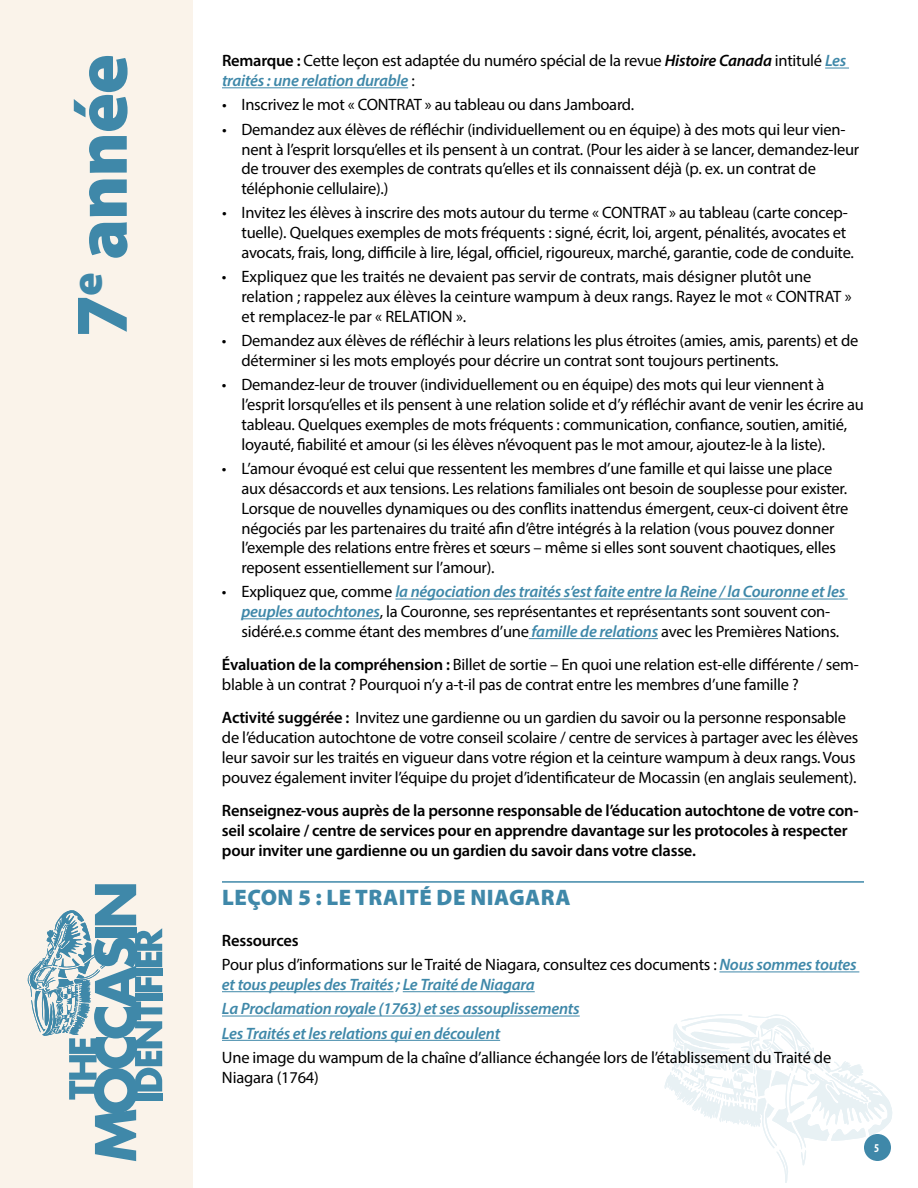
<style>
.page{position:relative;width:918px;height:1188px;background:#fff}
.page>*{position:absolute;margin:0;border:0;box-sizing:border-box;transform-origin:0 0}
.t1{font:900 75px "Myriad Pro";letter-spacing:-.02em;color:#3f88a9}
.t2{font:900 22.5px "Myriad Pro";letter-spacing:.02em;color:#3f88a9}
.t3{font:16.5px/19.8px "Myriad Pro";letter-spacing:-.015em;color:#000}
.t4{font:600 16.5px/19.8px "Myriad Pro";letter-spacing:-.015em;color:#000}
.t5{font:italic 600 16.5px/24.3px "Myriad Pro";letter-spacing:-.015em;color:#3f88a9}
.t6{font:700 condensed 12px "Myriad Pro";color:#fff}
.s1{font-weight:600}
.s2{font-weight:600;font-style:italic}
.s3{font-weight:600;font-style:italic;color:#3f88a9}
</style>
<div class="page">
<div style="left:0;top:0;width:194px;height:1188px;background:#faf3ea"></div>
<svg style="left:664px;top:1014px;width:228px;height:169px"></svg>
<svg style="left:28px;top:884px;width:134px;height:277px"></svg>
<div style="left:864px;top:1134px;width:27px;height:27px;background:#3f88a9;border-radius:50%"></div>
<svg style="left:825px;top:68px;width:24px;height:1px"></svg>
<hr style="left:222px;top:87px;width:186px;height:1px;background:#3f88a9">
<hr style="left:395px;top:599px;width:453px;height:1px;background:#3f88a9">
<hr style="left:242px;top:618px;width:138px;height:1px;background:#3f88a9">
<hr style="left:529px;top:638px;width:129px;height:1px;background:#3f88a9">
<hr style="left:222px;top:881px;width:642px;height:2px;background:#3f88a9">
<hr style="left:719px;top:972px;width:140px;height:1px;background:#3f88a9">
<hr style="left:222px;top:991px;width:172px;height:1px;background:#3f88a9">
<hr style="left:403px;top:991px;width:132px;height:1px;background:#3f88a9">
<hr style="left:222px;top:1016px;width:358px;height:1px;background:#3f88a9">
<hr style="left:222px;top:1040px;width:278px;height:1px;background:#3f88a9">
<h1 class="t1" style="left:51px;top:337px;width:285px;rotate:-90deg">7<sup>e</sup> année</h1>
<p class="t3" style="left:222px;top:51px;width:626px"><span class="s1">Remarque :</span> Cette leçon est adaptée du numéro spécial de la revue <span class="s2">Histoire Canada</span> intitulé <span class="s3">Les traités : une relation durable</span> :</p>
<p class="t3" style="left:222px;top:95px;width:414px">• Inscrivez le mot « CONTRAT » au tableau ou dans Jamboard.</p>
<p class="t3" style="left:242px;top:119px;width:619px;text-indent:-20px">• Demandez aux élèves de réfléchir (individuellement ou en équipe) à des mots qui leur vien&shy;nent à l’esprit lorsqu’elles et ils pensent à un contrat. (Pour les aider à se lancer, demandez-leur de trouver des exemples de contrats qu’elles et ils connaissent déjà (p. ex. un contrat de téléphonie cellulaire).)</p>
<p class="t3" style="left:242px;top:203px;width:614px;text-indent:-20px">• Invitez les élèves à inscrire des mots autour du terme « CONTRAT » au tableau (carte concep&shy;tuelle). Quelques exemples de mots fréquents : signé, écrit, loi, argent, pénalités, avocates et avocats, frais, long, difficile à lire, légal, officiel, rigoureux, marché, garantie, code de conduite.</p>
<p class="t3" style="left:242px;top:267px;width:612px;text-indent:-20px">• Expliquez que les traités ne devaient pas servir de contrats, mais désigner plutôt une relation ; rappelez aux élèves la ceinture wampum à deux rangs. Rayez le mot « CONTRAT » et remplacez-le par « RELATION ».</p>
<p class="t3" style="left:242px;top:331px;width:618px;text-indent:-20px">• Demandez aux élèves de réfléchir à leurs relations les plus étroites (amies, amis, parents) et de déterminer si les mots employés pour décrire un contrat sont toujours pertinents.</p>
<p class="t3" style="left:242px;top:375px;width:624px;text-indent:-20px">• Demandez-leur de trouver (individuellement ou en équipe) des mots qui leur viennent à l’esprit lorsqu’elles et ils pensent à une relation solide et d’y réfléchir avant de venir les écrire au tableau. Quelques exemples de mots fréquents : communication, confiance, soutien, amitié, loyauté, fiabilité et amour (si les élèves n’évoquent pas le mot amour, ajoutez-le à la liste).</p>
<p class="t3" style="left:242px;top:458px;width:608px;text-indent:-20px">• L’amour évoqué est celui que ressentent les membres d’une famille et qui laisse une place aux désaccords et aux tensions. Les relations familiales ont besoin de souplesse pour exister.<br>Lorsque de nouvelles dynamiques ou des conflits inattendus émergent, ceux-ci doivent être négociés par les partenaires du traité afin d’être intégrés à la relation (vous pouvez donner l’exemple des relations entre frères et sœurs – même si elles sont souvent chaotiques, elles reposent essentiellement sur l’amour).</p>
<p class="t3" style="left:242px;top:582px;width:605px;text-indent:-20px">• Expliquez que, comme <span class="s3">la négociation des traités s’est faite entre la Reine / la Couronne et les peuples autochtones</span>, la Couronne, ses représentantes et représentants sont souvent con&shy;sidéré.e.s comme étant des membres d’une <span class="s3">famille de relations</span> avec les Premières Nations.</p>
<p class="t3" style="left:222px;top:655px;width:638px"><span class="s1">Évaluation de la compréhension :</span> Billet de sortie – En quoi une relation est-elle différente / sem&shy;blable à un contrat ? Pourquoi n’y a-t-il pas de contrat entre les membres d’une famille ?</p>
<p class="t3" style="left:222px;top:708px;width:638px"><span class="s1">Activité suggérée :</span> Invitez une gardienne ou un gardien du savoir ou la personne responsable de l’éducation autochtone de votre conseil scolaire / centre de services à partager avec les élèves leur savoir sur les traités en vigueur dans votre région et la ceinture wampum à deux rangs. Vous pouvez également inviter l’équipe du projet d’identificateur de Mocassin (en anglais seulement).</p>
<p class="t4" style="left:222px;top:800px;width:638px">Renseignez-vous auprès de la personne responsable de l’éducation autochtone de votre con&shy;seil scolaire / centre de services pour en apprendre davantage sur les protocoles à respecter pour inviter une gardienne ou un gardien du savoir dans votre classe.</p>
<h2 class="t2" style="left:222px;top:883px;width:350px">LEÇON 5 : LE TRAITÉ DE NIAGARA</h2>
<p class="t3" style="left:222px;top:928px;width:636px;line-height:24.3px"><span class="s1">Ressources<br></span>Pour plus d’informations sur le Traité de Niagara, consultez ces documents : <span class="s3">Nous sommes toutes</span></p>
<p class="t5" style="left:222px;top:972px;width:359px">et tous peuples des Traités ; Le Traité de Niagara<br>La Proclamation royale (1763) et ses assouplissements<br>Les Traités et les relations qui en découlent</p>
<p class="t3" style="left:222px;top:1047px;width:611px">Une image du wampum de la chaîne d’alliance échangée lors de l’établissement du Traité de<br>Niagara (1764)</p>
<p class="t6" style="left:874px;top:1141px;width:7px">5</p>
</div>
